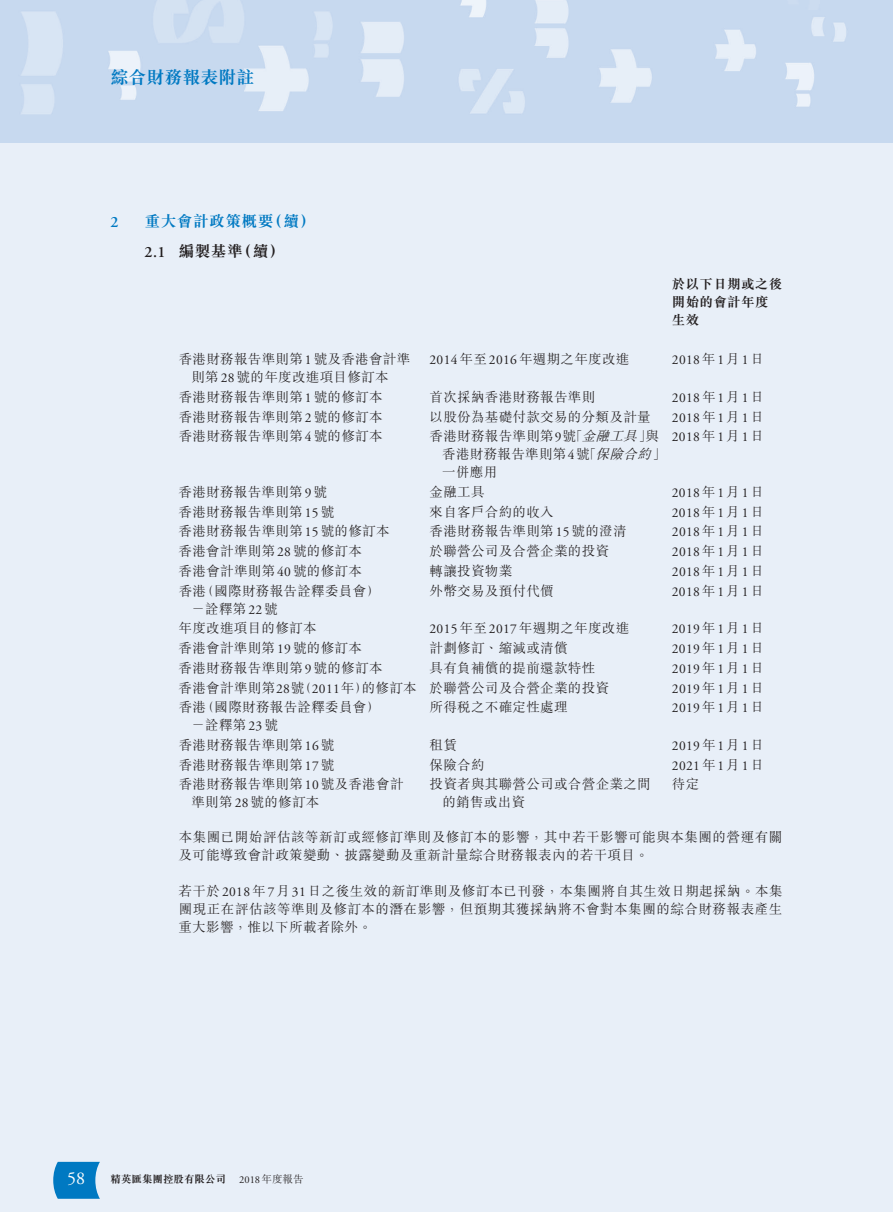
<style>
.page{position:relative;width:893px;height:1212px;background:#e8eff8}
.page>*{position:absolute;margin:0;border:0;box-sizing:border-box;transform-origin:0 0}
.t1{font:700 18px "M Sung HK";color:#0079c2}
.t2{font:18px "Adobe Garamond";color:#fff}
.t3{font:700 15.75px/30px "M Sung HK";letter-spacing:.025em;color:#0079c2}
.t4{font:600 15.75px "Adobe Garamond";color:#0079c2}
.t5{font:300 13.5px/18px "M Sung HK";letter-spacing:.025em;color:#231f20}
.t6{font:13.5px "Adobe Garamond";letter-spacing:.025em;color:#231f20}
.t7{font:700 13.5px/18px "M Sung HK";letter-spacing:.025em;color:#231f20}
.t8{font:700 10.5px "M Sung HK";color:#231f20}
.t9{font:10.5px "Adobe Garamond";color:#231f20}
.s1{font-family:"Adobe Garamond";font-weight:600;color:#231f20}
.s2{color:#231f20}
.s3{font-family:"Adobe Garamond";font-weight:400}
.s4{font-family:"M Sung HK";font-weight:300}
.s5{font-style:italic}
</style>
<div class="page">
<img style="left:0;top:0;width:893px;height:143px">
<svg style="left:53px;top:1162px;width:47px;height:37px;background:#1985c7"></svg>
<h1 class="t1" style="left:111px;top:65px;width:146px">綜合財務報表附註</h1>
<p class="t4" style="left:111px;top:213px;width:10px">2</p>
<p class="t3" style="left:145px;top:205px;width:172px">重大會計政策概要（續）<br><span class="s1">2.1</span> <span class="s2">編製基準（續）</span></p>
<p class="t7" style="left:672px;top:274px;width:112px">於以下日期或之後開始的會計年度生效</p>
<p class="t5" style="left:191px;top:350px;width:220px;text-indent:-13px">香港財務報告準則第<span class="s3">1</span>號及香港會計準則第<span class="s3">28</span>號的年度改進項目修訂本</p>
<p class="t5" style="left:430px;top:350px;width:201px"><span class="s3">2014</span>年至<span class="s3">2016</span>年週期之年度改進</p>
<p class="t6" style="left:672px;top:353px;width:94px">2018<span class="s4">年</span>1<span class="s4">月</span>1<span class="s4">日</span></p>
<p class="t5" style="left:179px;top:387px;width:205px">香港財務報告準則第<span class="s3">1</span>號的修訂本</p>
<p class="t5" style="left:430px;top:387px;width:167px">首次採納香港財務報告準則</p>
<p class="t6" style="left:672px;top:390px;width:94px">2018<span class="s4">年</span>1<span class="s4">月</span>1<span class="s4">日</span></p>
<p class="t5" style="left:179px;top:407px;width:205px">香港財務報告準則第<span class="s3">2</span>號的修訂本</p>
<p class="t5" style="left:430px;top:407px;width:223px">以股份為基礎付款交易的分類及計量</p>
<p class="t6" style="left:672px;top:410px;width:94px">2018<span class="s4">年</span>1<span class="s4">月</span>1<span class="s4">日</span></p>
<p class="t5" style="left:179px;top:427px;width:205px">香港財務報告準則第<span class="s3">4</span>號的修訂本</p>
<p class="t5" style="left:442px;top:427px;width:225px;text-indent:-13px">香港財務報告準則第<span class="s3">9</span>號「<span class="s5">金融工具</span>」與香港財務報告準則第<span class="s3">4</span>號「<span class="s5">保險合約</span>」一併應用</p>
<p class="t6" style="left:672px;top:430px;width:94px">2018<span class="s4">年</span>1<span class="s4">月</span>1<span class="s4">日</span></p>
<p class="t5" style="left:179px;top:482px;width:150px">香港財務報告準則第<span class="s3">9</span>號</p>
<p class="t5" style="left:429px;top:482px;width:57px">金融工具</p>
<p class="t6" style="left:672px;top:485px;width:94px">2018<span class="s4">年</span>1<span class="s4">月</span>1<span class="s4">日</span></p>
<p class="t5" style="left:179px;top:502px;width:157px">香港財務報告準則第<span class="s3">15</span>號</p>
<p class="t5" style="left:429px;top:502px;width:126px">來自客戶合約的收入</p>
<p class="t6" style="left:672px;top:505px;width:94px">2018<span class="s4">年</span>1<span class="s4">月</span>1<span class="s4">日</span></p>
<p class="t5" style="left:179px;top:522px;width:212px">香港財務報告準則第<span class="s3">15</span>號的修訂本</p>
<p class="t5" style="left:429px;top:522px;width:199px">香港財務報告準則第<span class="s3">15</span>號的澄清</p>
<p class="t6" style="left:672px;top:525px;width:94px">2018<span class="s4">年</span>1<span class="s4">月</span>1<span class="s4">日</span></p>
<p class="t5" style="left:179px;top:542px;width:185px">香港會計準則第<span class="s3">28</span>號的修訂本</p>
<p class="t5" style="left:430px;top:542px;width:181px">於聯營公司及合營企業的投資</p>
<p class="t6" style="left:672px;top:545px;width:94px">2018<span class="s4">年</span>1<span class="s4">月</span>1<span class="s4">日</span></p>
<p class="t5" style="left:179px;top:561px;width:185px">香港會計準則第<span class="s3">40</span>號的修訂本</p>
<p class="t5" style="left:430px;top:561px;width:84px">轉讓投資物業</p>
<p class="t6" style="left:672px;top:564px;width:94px">2018<span class="s4">年</span>1<span class="s4">月</span>1<span class="s4">日</span></p>
<p class="t5" style="left:191px;top:581px;width:190px;text-indent:-13px">香港（國際財務報告詮釋委員會）－詮釋第<span class="s3">22</span>號</p>
<p class="t5" style="left:429px;top:581px;width:126px">外幣交易及預付代價</p>
<p class="t6" style="left:672px;top:584px;width:94px">2018<span class="s4">年</span>1<span class="s4">月</span>1<span class="s4">日</span></p>
<p class="t5" style="left:179px;top:619px;width:140px">年度改進項目的修訂本</p>
<p class="t5" style="left:429px;top:619px;width:201px"><span class="s3">2015</span>年至<span class="s3">2017</span>年週期之年度改進</p>
<p class="t6" style="left:672px;top:622px;width:94px">2019<span class="s4">年</span>1<span class="s4">月</span>1<span class="s4">日</span></p>
<p class="t5" style="left:179px;top:638px;width:185px">香港會計準則第<span class="s3">19</span>號的修訂本</p>
<p class="t5" style="left:429px;top:638px;width:140px">計劃修訂、縮減或清償</p>
<p class="t6" style="left:672px;top:642px;width:94px">2019<span class="s4">年</span>1<span class="s4">月</span>1<span class="s4">日</span></p>
<p class="t5" style="left:179px;top:658px;width:205px">香港財務報告準則第<span class="s3">9</span>號的修訂本</p>
<p class="t5" style="left:429px;top:658px;width:167px">具有負補償的提前還款特性</p>
<p class="t6" style="left:672px;top:661px;width:94px">2019<span class="s4">年</span>1<span class="s4">月</span>1<span class="s4">日</span></p>
<p class="t5" style="left:179px;top:678px;width:432px">香港會計準則第<span class="s3">28</span>號（<span class="s3">2011</span>年）的修訂本 於聯營公司及合營企業的投資</p>
<p class="t6" style="left:672px;top:681px;width:94px">2019<span class="s4">年</span>1<span class="s4">月</span>1<span class="s4">日</span></p>
<p class="t5" style="left:191px;top:698px;width:190px;text-indent:-13px">香港（國際財務報告詮釋委員會）－詮釋第<span class="s3">23</span>號</p>
<p class="t5" style="left:430px;top:698px;width:140px">所得稅之不確定性處理</p>
<p class="t6" style="left:672px;top:701px;width:94px">2019<span class="s4">年</span>1<span class="s4">月</span>1<span class="s4">日</span></p>
<p class="t5" style="left:179px;top:735px;width:157px">香港財務報告準則第<span class="s3">16</span>號</p>
<p class="t5" style="left:430px;top:735px;width:29px">租賃</p>
<p class="t6" style="left:672px;top:738px;width:94px">2019<span class="s4">年</span>1<span class="s4">月</span>1<span class="s4">日</span></p>
<p class="t5" style="left:179px;top:755px;width:157px">香港財務報告準則第<span class="s3">17</span>號</p>
<p class="t5" style="left:430px;top:755px;width:57px">保險合約</p>
<p class="t6" style="left:672px;top:758px;width:94px">2021<span class="s4">年</span>1<span class="s4">月</span>1<span class="s4">日</span></p>
<p class="t5" style="left:191px;top:775px;width:214px;text-indent:-13px">香港財務報告準則第<span class="s3">10</span>號及香港會計準則第<span class="s3">28</span>號的修訂本</p>
<p class="t5" style="left:442px;top:775px;width:210px;text-indent:-13px">投資者與其聯營公司或合營企業之間的銷售或出資</p>
<p class="t5" style="left:672px;top:775px;width:29px">待定</p>
<p class="t5" style="left:178px;top:828px;width:605px">本集團已開始評估該等新訂或經修訂準則及修訂本的影響，其中若干影響可能與本集團的營運有關及可能導致會計政策變動、披露變動及重新計量綜合財務報表內的若干項目。</p>
<p class="t5" style="left:179px;top:882px;width:606px;text-align:justify">若干於<span class="s3">2018</span>年<span class="s3">7</span>月<span class="s3">31</span>日之後生效的新訂準則及修訂本已刊發，本集團將自其生效日期起採納。本集團現正在評估該等準則及修訂本的潛在影響，但預期其獲採納將不會對本集團的綜合財務報表產生重大影響，惟以下所載者除外。</p>
<h1 class="t2" style="left:67px;top:1169px;width:19px">58</h1>
<p class="t8" style="left:111px;top:1172px;width:117px">精英匯集團控股有限公司</p>
<p class="t9" style="left:239px;top:1174px;width:66px">2018<span class="s4">年度報告</span></p>
</div>
